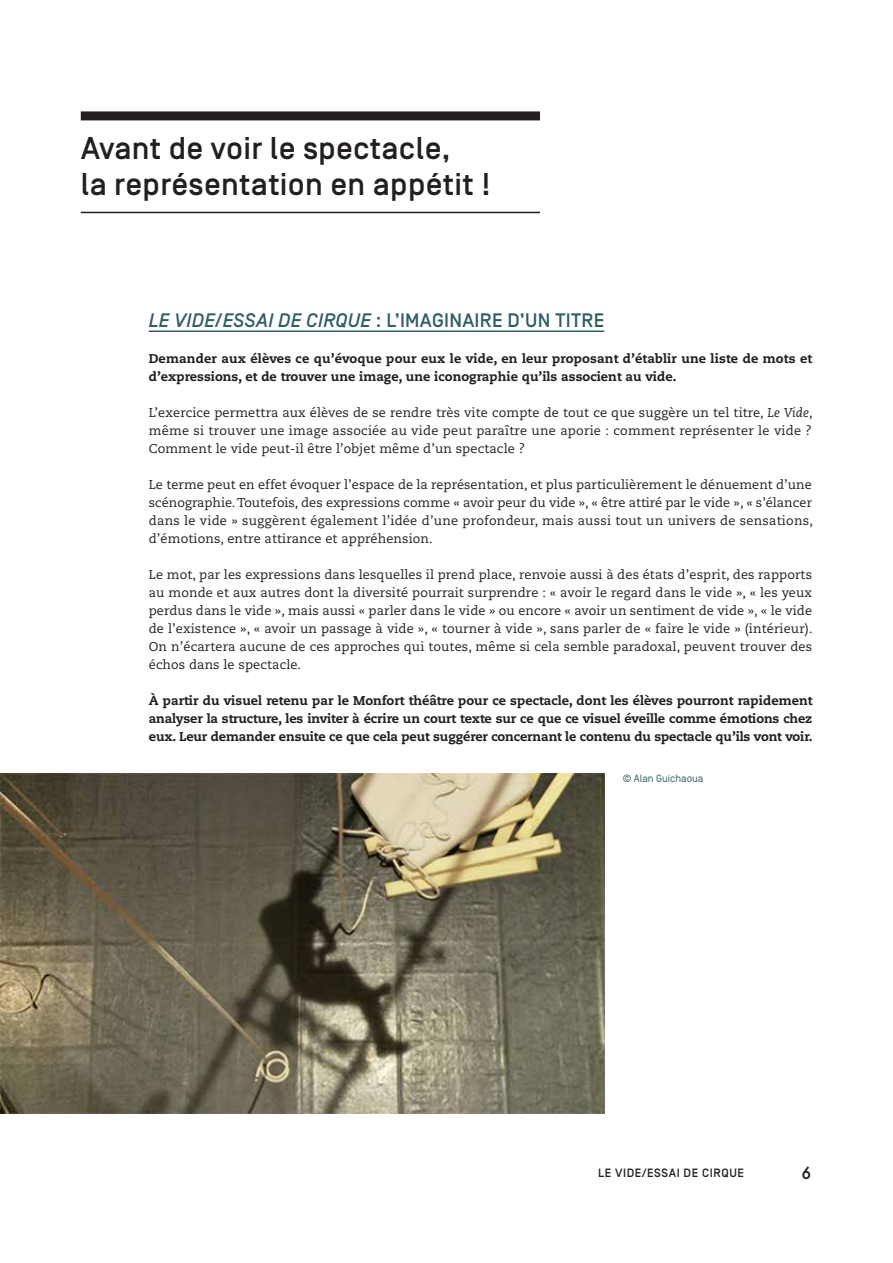
<style>
.page{position:relative;width:893px;height:1263px;background:#fff}
.page>*{position:absolute;margin:0;border:0;box-sizing:border-box;transform-origin:0 0}
.t1{font:500 31.5px/36px "Simplon BP";letter-spacing:.01em;color:#231f20}
.t2{font:500 19.5px "Simplon BP";letter-spacing:.015em;color:#315e65}
.t3{font:500 18px "Simplon BP Mono";color:#231f20}
.t4{font:12.75px/18px "Caecilia LT Std";letter-spacing:.01em;color:#231f20;text-align:justify}
.t5{font:800 12.75px/18px "Caecilia LT Std";color:#231f20}
.t6{font:500 12px "Simplon BP";letter-spacing:.05em;color:#231f20}
.t7{font:10.5px "Simplon BP Regular";color:#315e65}
.s1{font-style:italic}
</style>
<div class="page">
<div style="left:81px;top:111px;width:459px;height:9px;background:#231f20"></div>
<hr style="left:81px;top:212px;width:459px;height:1px;background:#231f20">
<hr style="left:149px;top:330px;width:455px;height:2px;background:#315e65">
<img style="left:0;top:774px;width:605px;height:340px">
<h1 class="t1" style="left:81px;top:130px;width:411px">Avant de voir le spectacle,<br>la représentation en appétit !</h1>
<h2 class="t2" style="left:149px;top:309px;width:457px"><span class="s1">LE VIDE/ESSAI DE CIRQUE</span> : L’IMAGINAIRE D’UN TITRE</h2>
<p class="t5" style="left:149px;top:349px;width:665px">Demander aux élèves ce qu’évoque pour eux le vide, en leur proposant d’établir une liste de mots et d’expressions, et de trouver une image, une iconographie qu’ils associent au vide.</p>
<p class="t4" style="left:149px;top:404px;width:665px">L’exercice permettra aux élèves de se rendre très vite compte de tout ce que suggère un tel titre, <span class="s1">Le Vide</span>, même si trouver une image associée au vide peut paraître une aporie : comment représenter le vide ?<br>Comment le vide peut-il être l’objet même d’un spectacle ?</p>
<p class="t4" style="left:149px;top:476px;width:666px">Le terme peut en effet évoquer l’espace de la représentation, et plus particulièrement le dénuement d’une scénographie. Toutefois, des expressions comme « avoir peur du vide », « être attiré par le vide », « s’élancer dans le vide » suggèrent également l’idée d’une profondeur, mais aussi tout un univers de sensations, d’émotions, entre attirance et appréhension.</p>
<p class="t4" style="left:149px;top:566px;width:665px">Le mot, par les expressions dans lesquelles il prend place, renvoie aussi à des états d’esprit, des rapports au monde et aux autres dont la diversité pourrait surprendre : « avoir le regard dans le vide », « les yeux perdus dans le vide », mais aussi « parler dans le vide » ou encore « avoir un sentiment de vide », « le vide de l’existence », « avoir un passage à vide », « tourner à vide », sans parler de « faire le vide » (intérieur).<br>On n’écartera aucune de ces approches qui toutes, même si cela semble paradoxal, peuvent trouver des échos dans le spectacle.</p>
<p class="t5" style="left:149px;top:691px;width:665px;text-align:justify">À partir du visuel retenu par le Monfort théâtre pour ce spectacle, dont les élèves pourront rapidement analyser la structure, les inviter à écrire un court texte sur ce que ce visuel éveille comme émotions chez eux. Leur demander ensuite ce que cela peut suggérer concernant le contenu du spectacle qu’ils vont voir.</p>
<p class="t7" style="left:623px;top:772px;width:82px">© Alan Guichaoua</p>
<p class="t6" style="left:598px;top:1166px;width:147px">LE VIDE/ESSAI DE CIRQUE</p>
<h3 class="t3" style="left:801px;top:1161px;width:12px">6</h3>
</div>
